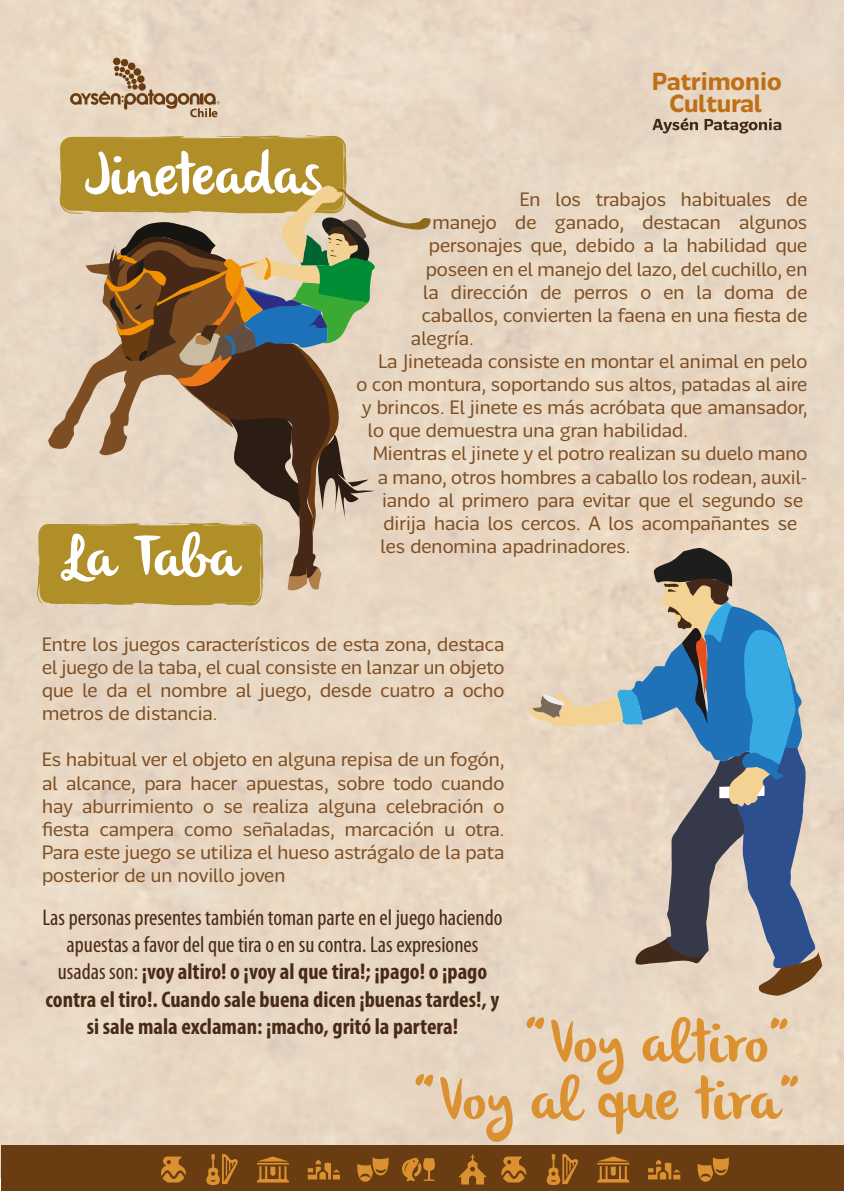
<style>
.page{position:relative;width:844px;height:1191px;background:#fff}
.page>*{position:absolute;margin:0;border:0;box-sizing:border-box;transform-origin:0 0}
.t1{font:59.5px "Olivier";color:#db9130}
.t2{font:58.45px "Olivier";color:#fff}
.t3{font:700 24.5px/22.8px "Chilena";color:#bf6f14;text-align:center}
.t4{font:700 condensed 22.75px/27.3px "Myriad Pro";color:#492a18;text-align:center}
.t5{font:19.25px/23.1px "Chilena";color:#7e4f24;text-align:justify}
.s1{font-weight:400}
</style>
<div class="page">
<div style="left:0;top:0;width:843px;height:1177px;background:#e8d7c3"></div>
<svg style="left:37px;top:135px;width:394px;height:470px;background:#b7a37d"></svg>
<svg style="left:528px;top:547px;width:294px;height:449px;background:#afb0ae"></svg>
<div style="left:1px;top:1145px;width:842px;height:46px;background:#693c11"></div>
<svg style="left:161px;top:1156px;width:25px;height:26px"></svg>
<svg style="left:206px;top:1154px;width:32px;height:31px"></svg>
<svg style="left:257px;top:1156px;width:32px;height:26px"></svg>
<svg style="left:458px;top:1154px;width:28px;height:30px"></svg>
<svg style="left:357px;top:1157px;width:32px;height:24px"></svg>
<svg style="left:307px;top:1159px;width:33px;height:20px"></svg>
<svg style="left:402px;top:1158px;width:33px;height:23px"></svg>
<svg style="left:501px;top:1156px;width:25px;height:26px"></svg>
<svg style="left:546px;top:1154px;width:32px;height:31px"></svg>
<svg style="left:597px;top:1156px;width:32px;height:26px"></svg>
<svg style="left:697px;top:1157px;width:32px;height:24px"></svg>
<svg style="left:648px;top:1159px;width:32px;height:20px"></svg>
<svg style="left:70px;top:58px;width:150px;height:59px;background:#d1bba2"></svg>
<svg style="left:652px;top:118px;width:45px;height:15px"></svg>
<svg style="left:704px;top:118px;width:77px;height:15px"></svg>
<h2 class="t2" style="left:85px;top:142px;width:239px">Jineteadas</h2>
<p class="t3" style="left:652px;top:68px;width:131px">Patrimonio<br>Cultural</p>
<p class="t5" style="left:519px;top:187px;width:289px">En los trabajos habituales de</p>
<p class="t5" style="left:432px;top:210px;width:376px">manejo de ganado, destacan algunos</p>
<p class="t5" style="left:429px;top:233px;width:380px">personajes que, debido a la habilidad que</p>
<p class="t5" style="left:425px;top:256px;width:383px">poseen en el manejo del lazo, del cuchillo, en</p>
<p class="t5" style="left:423px;top:279px;width:385px">la dirección de perros o en la doma de</p>
<p class="t5" style="left:421px;top:302px;width:387px">caballos, convierten la faena en una fiesta de</p>
<p class="t5" style="left:411px;top:325px;width:64px">alegría.</p>
<p class="t5" style="left:378px;top:348px;width:430px">La Jineteada consiste en montar el animal en pelo</p>
<p class="t5" style="left:356px;top:372px;width:452px">o con montura, soportando sus altos, patadas al aire</p>
<p class="t5" style="left:362px;top:395px;width:446px">y brincos. El jinete es más acróbata que amansador,</p>
<p class="t5" style="left:367px;top:418px;width:321px">lo que demuestra una gran habilidad.</p>
<p class="t5" style="left:373px;top:441px;width:436px">Mientras el jinete y el potro realizan su duelo mano</p>
<p class="t5" style="left:378px;top:464px;width:431px">a mano, otros hombres a caballo los rodean, auxil-</p>
<p class="t5" style="left:382px;top:487px;width:422px">iando al primero para evitar que el segundo se</p>
<p class="t5" style="left:383px;top:510px;width:415px">dirija hacia los cercos. A los acompañantes se</p>
<p class="t5" style="left:380px;top:533px;width:251px">les denomina apadrinadores.</p>
<p class="t5" style="left:42px;top:631px;width:464px">Entre los juegos característicos de esta zona, destaca el juego de la taba, el cual consiste en lanzar un objeto que le da el nombre al juego, desde cuatro a ocho metros de distancia.</p>
<p class="t5" style="left:42px;top:747px;width:464px">Es habitual ver el objeto en alguna repisa de un fogón, al alcance, para hacer apuestas, sobre todo cuando hay aburrimiento o se realiza alguna celebración o fiesta campera como señaladas, marcación u otra.<br>Para este juego se utiliza el hueso astrágalo de la pata posterior de un novillo joven</p>
<p class="t4" style="left:42px;top:903px;width:461px"><span class="s1">Las personas presentes también toman parte en el juego haciendo apuestas a favor del que tira o en su contra. Las expresiones usadas son:</span> ¡voy altiro! o ¡voy al que tira!; ¡pago! o ¡pago contra el tiro!. Cuando sale buena dicen ¡buenas tardes!, y si sale mala exclaman: ¡macho, gritó la partera!</p>
<h1 class="t1" style="left:414px;top:1066px;width:390px">“Voy al que tira”</h1>
<h1 class="t1" style="left:524px;top:1008px;width:269px">“Voy altiro”</h1>
</div>
